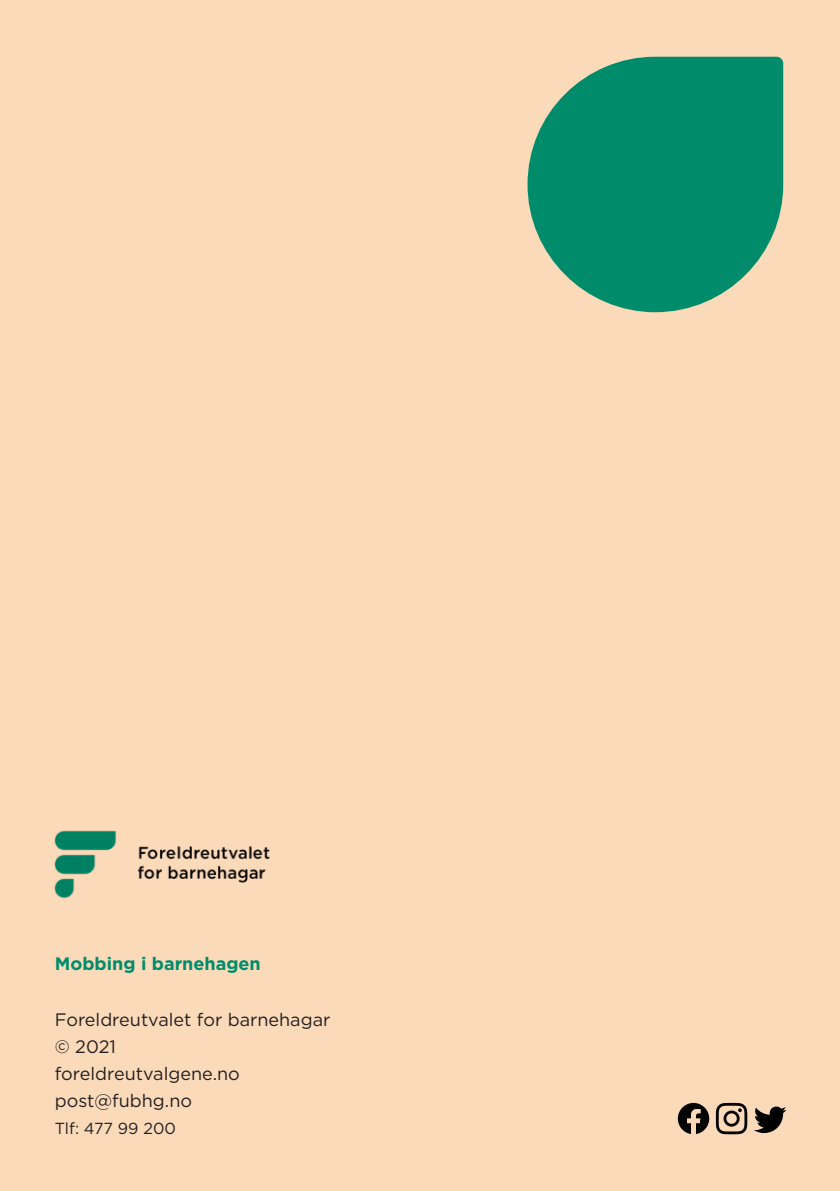
<style>
.page{position:relative;width:840px;height:1191px;background:#fff}
.page>*{position:absolute;margin:0;border:0;box-sizing:border-box;transform-origin:0 0}
.Brødtekst{font:18px "Gotham";color:#231f20}
.Brødtekst-2{font:700 18px "Gotham";color:#008c6b}
.Brødtekst-3{font:16px "Gotham";color:#231f20}
</style>
<div class="page">
<div style="left:0;top:0;width:839px;height:1191px;background:#fbdaba"></div>
<svg style="left:527px;top:57px;width:255px;height:255px;fill:#008c6b"></svg>
<svg style="left:677px;top:1103px;width:31px;height:31px"></svg>
<svg style="left:715px;top:1102px;width:31px;height:32px"></svg>
<svg style="left:754px;top:1106px;width:32px;height:27px"></svg>
<img style="left:55px;top:830px;width:214px;height:68px">
<p class="Brødtekst-2" style="left:55px;top:952px;width:207px">Mobbing i barnehagen</p>
<p class="Brødtekst" style="left:55px;top:1008px;width:277px">Foreldreutvalet for barnehagar</p>
<p class="Brødtekst" style="left:55px;top:1035px;width:63px">© 2021</p>
<p class="Brødtekst" style="left:55px;top:1062px;width:186px">foreldreutvalgene.no</p>
<p class="Brødtekst" style="left:55px;top:1089px;width:139px">post@fubhg.no</p>
<p class="Brødtekst-3" style="left:55px;top:1118px;width:122px">Tlf: 477 99 200</p>
</div>
